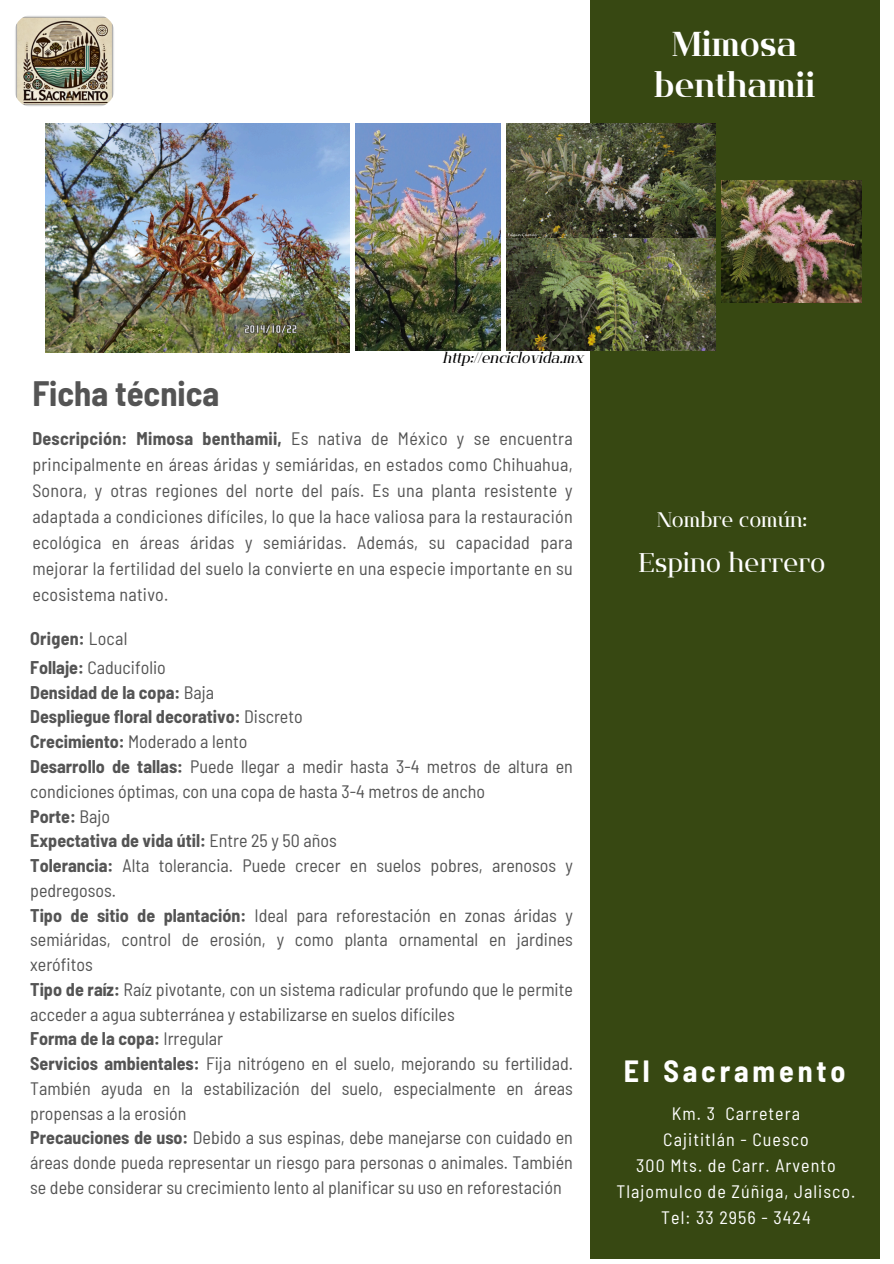
<style>
.page{position:relative;width:894px;height:1264px;background:#fff}
.page>*{position:absolute;margin:0;border:0;box-sizing:border-box;transform-origin:0 0}
.t1{font:34.5px/40.5px "Flatory Serif 700";color:#fff;text-align:center}
.t2{font:700 semi-condensed 34.5px "Barlow";color:#545454}
.t3{font:700 semi-condensed 30px "Barlow";letter-spacing:.13em;color:#fff}
.t4{font:27px "Flatory Serif 400";color:#fff}
.t5{font:21px "Flatory Serif 400";color:#fff}
.t6{font:semi-condensed 18px/24.8px "Barlow";color:#545454}
.t7{font:semi-condensed 18px/26px "Barlow";letter-spacing:.055em;color:#fff;text-align:center}
.t8{font:15px "Flatory Serif 400 It";color:#000}
.s1{font-weight:700}
</style>
<div class="page">
<div style="left:589px;top:0;width:290px;height:1258px;background:#374812"></div>
<img style="left:46px;top:123px;width:303px;height:229px">
<img style="left:355px;top:123px;width:145px;height:228px">
<img style="left:506px;top:123px;width:209px;height:228px">
<img style="left:721px;top:180px;width:140px;height:122px">
<img style="left:14px;top:14px;width:101px;height:93px;border-radius:20px">
<h1 class="t1" style="left:654px;top:24px;width:162px">Mimosa benthamii</h1>
<h1 class="t2" style="left:32px;top:372px;width:188px">Ficha técnica</h1>
<p class="t8" style="left:442px;top:349px;width:142px">http://enciclovida.mx</p>
<p class="t6" style="left:32px;top:425px;width:541px;line-height:25.8px;text-align:justify"><span class="s1">Descripción: Mimosa benthamii,</span> Es nativa de México y se encuentra principalmente en áreas áridas y semiáridas, en estados como Chihuahua, Sonora, y otras regiones del norte del país. Es una planta resistente y adaptada a condiciones difíciles, lo que la hace valiosa para la restauración ecológica en áreas áridas y semiáridas. Además, su capacidad para mejorar la fertilidad del suelo la convierte en una especie importante en su ecosistema nativo.</p>
<p class="t6" style="left:30px;top:623px;width:137px;line-height:29.2px"><span class="s1">Origen:</span> Local<br><span class="s1">Follaje:</span> Caducifolio</p>
<p class="t6" style="left:30px;top:679px;width:544px"><span class="s1">Densidad de la copa:</span> Baja<br><span class="s1">Despliegue floral decorativo:</span> Discreto<br><span class="s1">Crecimiento:</span> Moderado a lento<br><span class="s1">Desarrollo de tallas:</span> Puede llegar a medir hasta 3-4 metros de altura en condiciones óptimas, con una copa de hasta 3-4 metros de ancho<br><span class="s1">Porte:</span> Bajo<br><span class="s1">Expectativa de vida útil:</span> Entre 25 y 50 años<br><span class="s1">Tolerancia:</span> Alta tolerancia. Puede crecer en suelos pobres, arenosos y pedregosos.<br><span class="s1">Tipo de sitio de plantación:</span> Ideal para reforestación en zonas áridas y semiáridas, control de erosión, y como planta ornamental en jardines xerófitos<br><span class="s1">Tipo de raíz:</span> Raíz pivotante, con un sistema radicular profundo que le permite acceder a agua subterránea y estabilizarse en suelos difíciles<br><span class="s1">Forma de la copa:</span> Irregular<br><span class="s1">Servicios ambientales:</span> Fija nitrógeno en el suelo, mejorando su fertilidad.<br>También ayuda en la estabilización del suelo, especialmente en áreas propensas a la erosión<br><span class="s1">Precauciones de uso:</span> Debido a sus espinas, debe manejarse con cuidado en áreas donde pueda representar un riesgo para personas o animales. También se debe considerar su crecimiento lento al planificar su uso en reforestación</p>
<p class="t5" style="left:657px;top:507px;width:152px">Nombre común:</p>
<h3 class="t4" style="left:638px;top:547px;width:188px">Espino herrero</h3>
<h2 class="t3" style="left:623px;top:1051px;width:223px">El Sacramento</h2>
<p class="t7" style="left:616px;top:1099px;width:240px">Km. 3 Carretera<br>Cajititlán - Cuesco<br>300 Mts. de Carr. Arvento<br>Tlajomulco de Zúñiga, Jalisco.<br>Tel: 33 2956 - 3424</p>
</div>
